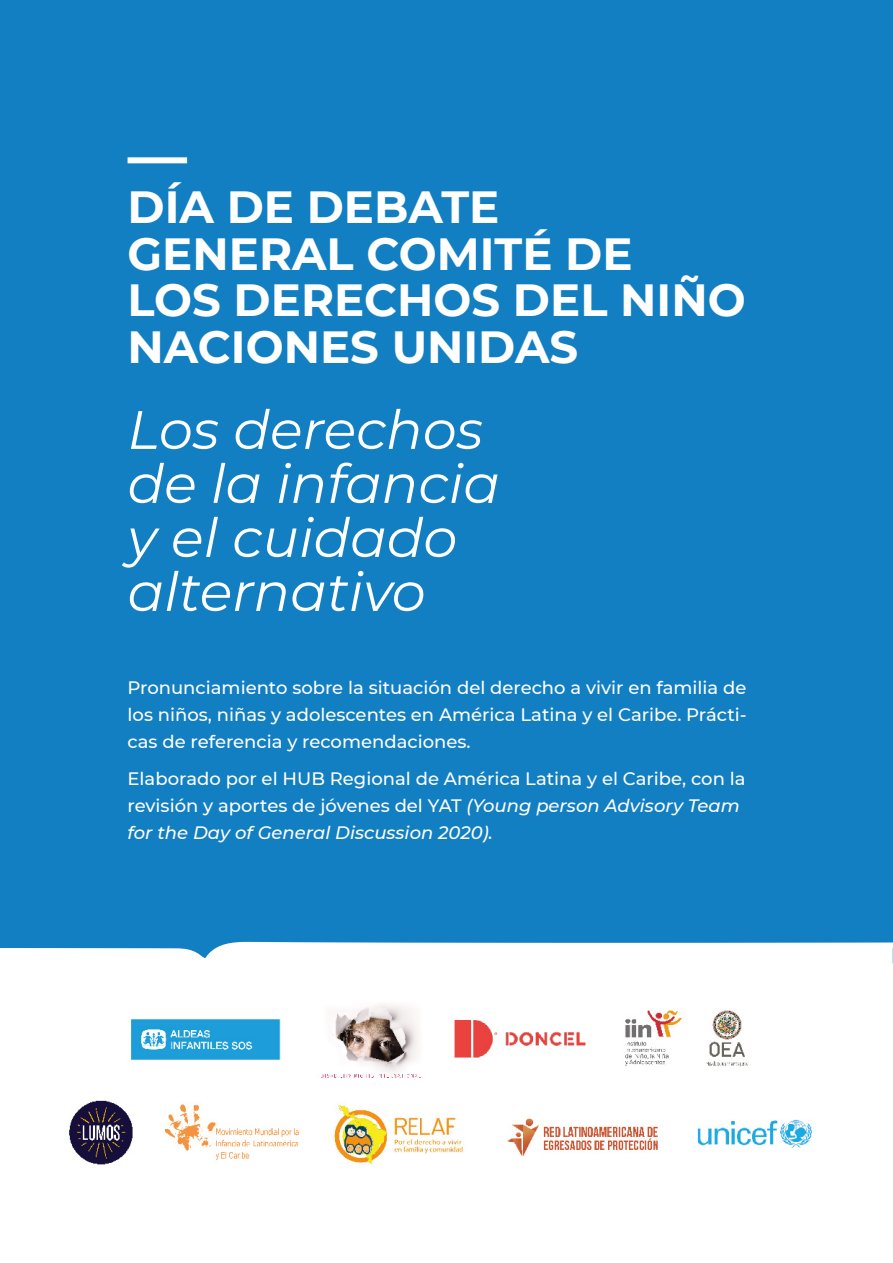
<style>
.page{position:relative;width:893px;height:1263px;background:#127fc3}
.page>*{position:absolute;margin:0;border:0;box-sizing:border-box;transform-origin:0 0}
.t1{font:italic 54px "Montserrat";color:#fff}
.t2{font:700 45px "Montserrat";color:#fff}
.t3{font:500 18px/27px "Montserrat";color:#fff;text-align:justify}
.s1{font-style:italic}
</style>
<div class="page">
<div style="left:0;top:1237px;width:893px;height:26px;background:#fff"></div>
<svg style="left:0;top:941px;width:893px;height:22px;background:#dcecf6"></svg>
<div style="left:128px;top:157px;width:59px;height:6px;background:#fff"></div>
<img style="left:0;top:963px;width:893px;height:274px">
<p class="t2" style="left:128px;top:175px;width:373px">DÍA DE DEBATE</p>
<p class="t2" style="left:128px;top:221px;width:507px">GENERAL COMITÉ DE</p>
<p class="t2" style="left:128px;top:268px;width:620px">LOS DERECHOS DEL NIÑO</p>
<p class="t2" style="left:128px;top:314px;width:452px">NACIONES UNIDAS</p>
<p class="t1" style="left:128px;top:393px;width:357px">Los derechos</p>
<p class="t1" style="left:128px;top:447px;width:374px">de la infancia</p>
<p class="t1" style="left:128px;top:501px;width:331px">y el cuidado</p>
<p class="t1" style="left:128px;top:555px;width:300px">alternativo</p>
<p class="t3" style="left:128px;top:673px;width:621px">Pronunciamiento sobre la situación del derecho a vivir en familia de los niños, niñas y adolescentes en América Latina y el Caribe. Prácti&shy;cas de referencia y recomendaciones.</p>
<p class="t3" style="left:128px;top:764px;width:619px;text-align:left">Elaborado por el HUB Regional de América Latina y el Caribe, con la revisión y aportes de jóvenes del YAT <span class="s1">(Young person Advisory Team for the Day of General Discussion 2020).</span></p>
</div>
